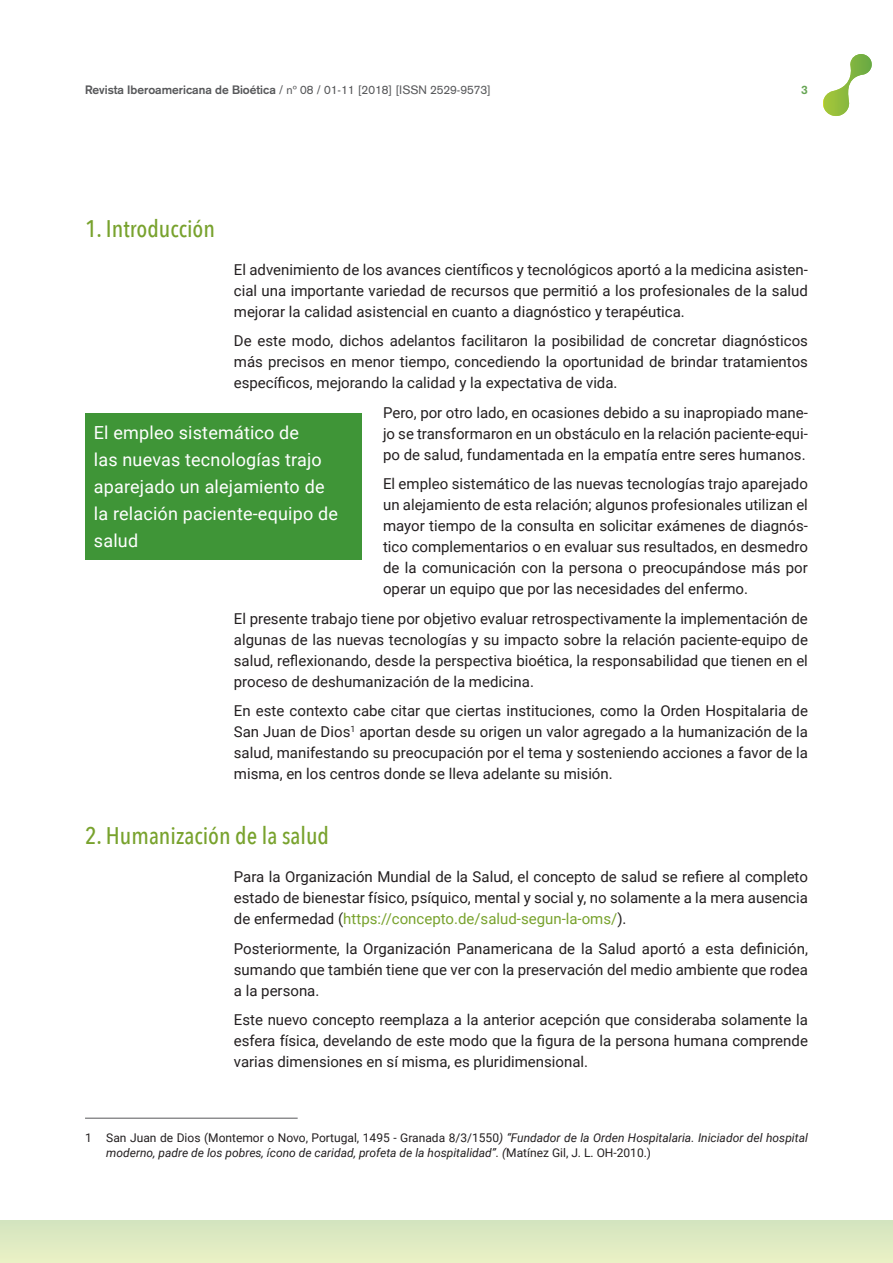
<style>
.page{position:relative;width:893px;height:1263px;background:#fff}
.page>*{position:absolute;margin:0;border:0;box-sizing:border-box;transform-origin:0 0}
.t1{font:500 24px "Avenir Next Condensed";color:#78a22d}
.t2{font:18px/27px "Roboto";letter-spacing:.01em;color:#fff}
.t3{font:15px/21px "Roboto";color:#231f20;text-align:justify}
.t4{font:italic 12px/15px "Roboto";color:#231f20}
.t5{font:12px "Akzidenz Grotesk";color:#57585a}
.t6{font:700 12px "Akzidenz Grotesk";color:#66a554}
.s1{font-weight:700}
.s2{color:#78a22d}
.s3{font-style:normal}
</style>
<div class="page">
<div style="left:0;top:1220px;width:893px;height:43px;background:#deeac2"></div>
<svg style="left:823px;top:54px;width:49px;height:62px"></svg>
<hr style="left:85px;top:1118px;width:213px;height:1px;background:#57585a">
<div style="left:85px;top:414px;width:277px;height:146px;background:#3f9537"></div>
<p class="t5" style="left:85px;top:83px;width:407px"><span class="s1">Revista Iberoamericana de Bioética</span> / nº 08 / 01-11 [2018] [ISSN 2529-9573]</p>
<p class="t6" style="left:801px;top:83px;width:8px">3</p>
<h1 class="t1" style="left:85px;top:214px;width:132px">1. Introducción</h1>
<p class="t3" style="left:234px;top:258px;width:576px">El advenimiento de los avances científicos y tecnológicos aportó a la medicina asisten&shy;cial una importante variedad de recursos que permitió a los profesionales de la salud mejorar la calidad asistencial en cuanto a diagnóstico y terapéutica.</p>
<p class="t3" style="left:234px;top:330px;width:576px">De este modo, dichos adelantos facilitaron la posibilidad de concretar diagnósticos más precisos en menor tiempo, concediendo la oportunidad de brindar tratamientos específicos, mejorando la calidad y la expectativa de vida.</p>
<p class="t3" style="left:383px;top:401px;width:426px">Pero, por otro lado, en ocasiones debido a su inapropiado mane&shy;jo se transformaron en un obstáculo en la relación paciente-equi&shy;po de salud, fundamentada en la empatía entre seres humanos.</p>
<p class="t3" style="left:383px;top:473px;width:426px">El empleo sistemático de las nuevas tecnologías trajo aparejado un alejamiento de esta relación; algunos profesionales utilizan el mayor tiempo de la consulta en solicitar exámenes de diagnós&shy;tico complementarios o en evaluar sus resultados, en desmedro de la comunicación con la persona o preocupándose más por operar un equipo que por las necesidades del enfermo.</p>
<p class="t3" style="left:234px;top:607px;width:576px">El presente trabajo tiene por objetivo evaluar retrospectivamente la implementación de algunas de las nuevas tecnologías y su impacto sobre la relación paciente-equipo de salud, reflexionando, desde la perspectiva bioética, la responsabilidad que tienen en el proceso de deshumanización de la medicina.</p>
<p class="t3" style="left:234px;top:700px;width:576px">En este contexto cabe citar que ciertas instituciones, como la Orden Hospitalaria de San Juan de Dios<sup>1</sup> aportan desde su origen un valor agregado a la humanización de la salud, manifestando su preocupación por el tema y sosteniendo acciones a favor de la misma, en los centros donde se lleva adelante su misión.</p>
<p class="t2" style="left:94px;top:419px;width:246px">El empleo sistemático de<br>las nuevas tecnologías trajo aparejado un alejamiento de la relación paciente-equipo de salud</p>
<h1 class="t1" style="left:85px;top:821px;width:246px">2. Humanización de la salud</h1>
<p class="t3" style="left:234px;top:866px;width:576px">Para la Organización Mundial de la Salud, el concepto de salud se refiere al completo estado de bienestar físico, psíquico, mental y social y, no solamente a la mera ausencia de enfermedad (<span class="s2">https://concepto.de/salud-segun-la-oms/</span>).</p>
<p class="t3" style="left:234px;top:937px;width:576px">Posteriormente, la Organización Panamericana de la Salud aportó a esta definición, sumando que también tiene que ver con la preservación del medio ambiente que rodea a la persona.</p>
<p class="t3" style="left:234px;top:1009px;width:576px">Este nuevo concepto reemplaza a la anterior acepción que consideraba solamente la esfera física, develando de este modo que la figura de la persona humana comprende varias dimensiones en sí misma, es pluridimensional.</p>
<p class="t4" style="left:106px;top:1129px;width:703px;text-indent:-21px"><span class="s3">1 San Juan de Dios (Montemor o Novo, Portugal, 1495 - Granada 8/3/1550</span>) “Fundador de la Orden Hospitalaria. Iniciador del hospital moderno, padre de los pobres, ícono de caridad, profeta de la hospitalidad”. (<span class="s3">Matínez Gil, J. L. OH-2010.)</span></p>
</div>
